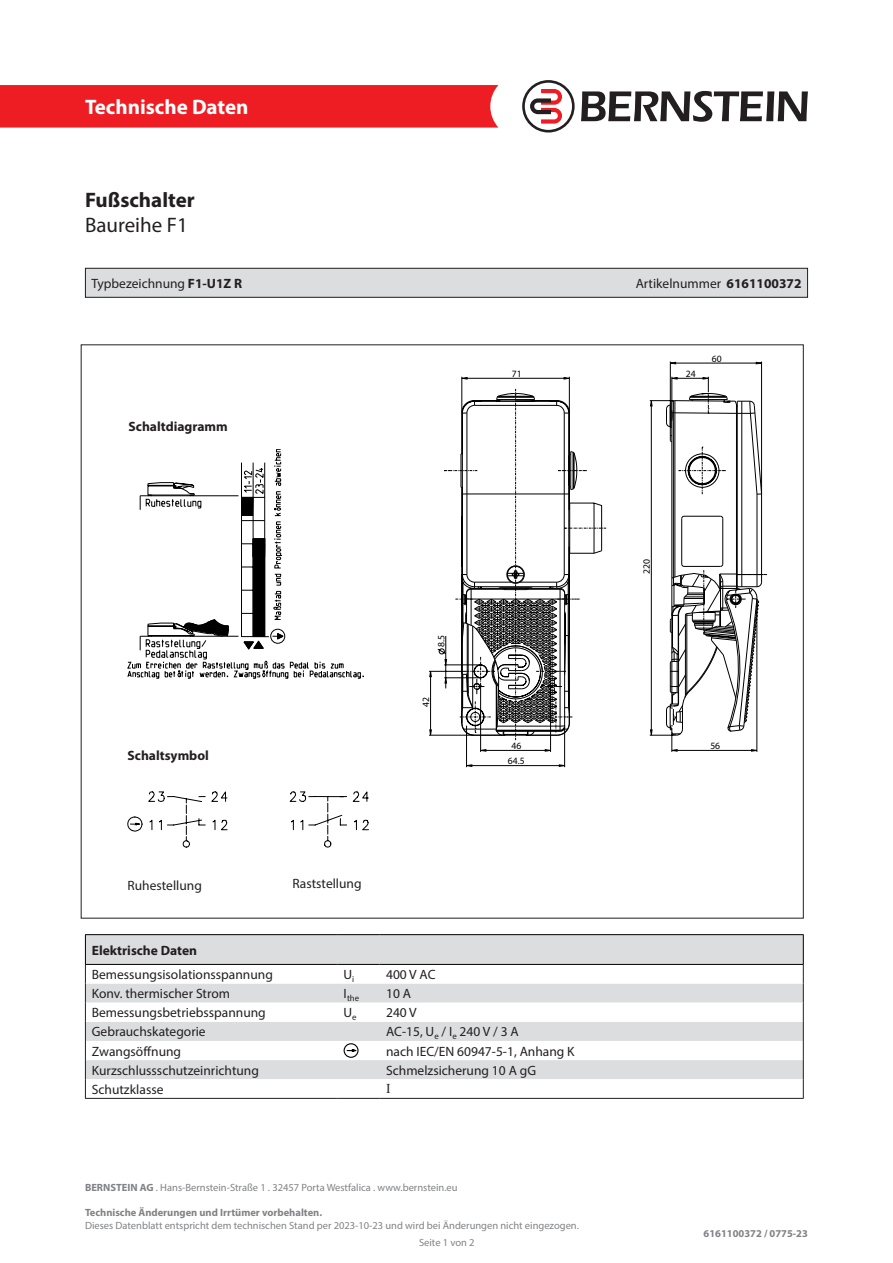
<style>
.page{position:relative;width:893px;height:1263px;background:#fff}
.page>*{position:absolute;margin:0;border:0;box-sizing:border-box;transform-origin:0 0}
.t1{font:700 21px "Myriad Pro";color:#fff}
.t2{font:700 21px "Myriad Pro";color:#231f20}
.t3{font:21px "Myriad Pro";color:#231f20}
.t4{font:13.5px "Myriad Pro";color:#231f20}
.t5{font:700 13.5px "Myriad Pro";color:#231f20}
.t6{font:13.5px "Times New Roman";color:#231f20}
.t7{font:10.5px "Myriad Pro";color:#808285}
.t8{font:700 10.5px "Myriad Pro";color:#808285}
.t9{font:9.6px/15.1px "Myriad Pro";color:#000001;text-align:center}
.t10{font:8.7px "Myriad Pro";color:#231f20}
.s1{font-weight:700}
</style>
<div class="page">
<div style="left:0;top:85px;width:498px;height:43px;background:#ee1d23"></div>
<svg style="left:581px;top:91px;width:227px;height:31px"></svg>
<svg style="left:522px;top:80px;width:53px;height:53px"></svg>
<svg style="left:128px;top:792px;width:241px;height:55px"></svg>
<svg style="left:461px;top:361px;width:301px;height:406px"></svg>
<svg style="left:429px;top:389px;width:338px;height:351px"></svg>
<hr style="left:85px;top:1098px;width:252px;height:1px;background:#231f20">
<hr style="left:337px;top:1098px;width:43px;height:1px;background:#231f20">
<hr style="left:380px;top:1098px;width:424px;height:1px;background:#231f20">
<hr style="left:85px;top:934px;width:252px;height:1px;background:#000">
<hr style="left:337px;top:934px;width:43px;height:1px;background:#000">
<hr style="left:380px;top:934px;width:424px;height:1px;background:#000">
<svg style="left:85px;top:935px;width:719px;height:163px"></svg>
<div style="left:85px;top:268px;width:722px;height:29px;background:#dcdddf"></div>
<div style="left:85px;top:268px;width:723px;height:30px;border:1px solid #231f20"></div>
<svg style="left:128px;top:449px;width:216px;height:229px"></svg>
<svg style="left:253px;top:671px;width:111px;height:7px"></svg>
<svg style="left:140px;top:468px;width:145px;height:183px"></svg>
<h1 class="t1" style="left:85px;top:93px;width:165px">Technische Daten</h1>
<p class="t2" style="left:85px;top:186px;width:111px">Fußschalter</p>
<p class="t3" style="left:85px;top:212px;width:104px">Baureihe F1</p>
<p class="t4" style="left:91px;top:275px;width:152px">Typbezeichnung <span class="s1">F1-U1Z R</span></p>
<p class="t4" style="left:636px;top:275px;width:167px">Artikelnummer <span class="s1">6161100372</span></p>
<p class="t5" style="left:129px;top:418px;width:101px">Schaltdiagramm</p>
<p class="t5" style="left:128px;top:746px;width:83px">Schaltsymbol</p>
<p class="t4" style="left:128px;top:877px;width:76px">Ruhestellung</p>
<p class="t4" style="left:293px;top:875px;width:71px">Raststellung</p>
<p class="t9" style="left:433px;top:647px;width:13px;rotate:-90deg">8.5</p>
<p class="t9" style="left:418px;top:707px;width:11px;rotate:-90deg">42</p>
<p class="t9" style="left:512px;top:366px;width:11px">71</p>
<p class="t9" style="left:686px;top:366px;width:11px">24</p>
<p class="t9" style="left:712px;top:351px;width:11px">60</p>
<p class="t9" style="left:639px;top:574px;width:16px;rotate:-90deg">220</p>
<p class="t9" style="left:508px;top:738px;width:18px">46<br>64.5</p>
<p class="t9" style="left:710px;top:738px;width:11px">56</p>
<p class="t5" style="left:92px;top:941px;width:107px">Elektrische Daten</p>
<p class="t4" style="left:92px;top:966px;width:183px">Bemessungsisolationsspannung</p>
<p class="t4" style="left:344px;top:966px;width:12px">U<sub>i</sub></p>
<p class="t4" style="left:386px;top:966px;width:51px">400 V AC</p>
<p class="t4" style="left:92px;top:985px;width:140px">Konv. thermischer Strom</p>
<p class="t10" style="left:344px;top:992px;width:17px"><sup>I</sup>the</p>
<p class="t4" style="left:386px;top:985px;width:26px">10 A</p>
<p class="t4" style="left:92px;top:1004px;width:176px">Bemessungsbetriebsspannung</p>
<p class="t4" style="left:344px;top:1004px;width:15px">U<sub>e</sub></p>
<p class="t4" style="left:386px;top:1004px;width:32px">240 V</p>
<p class="t4" style="left:92px;top:1023px;width:115px">Gebrauchskategorie</p>
<p class="t4" style="left:386px;top:1023px;width:134px">AC-15, U<sub>e</sub> / I<sub>e</sub> 240 V / 3 A</p>
<p class="t4" style="left:92px;top:1043px;width:91px">Zwangsöffnung</p>
<p class="t4" style="left:386px;top:1043px;width:190px">nach IEC/EN 60947-5-1, Anhang K</p>
<p class="t4" style="left:92px;top:1062px;width:169px">Kurzschlussschutzeinrichtung</p>
<p class="t4" style="left:386px;top:1062px;width:151px">Schmelzsicherung 10 A gG</p>
<p class="t4" style="left:92px;top:1081px;width:73px">Schutzklasse</p>
<p class="t6" style="left:386px;top:1079px;width:6px">I</p>
<p class="t7" style="left:85px;top:1181px;width:374px"><span class="s1">BERNSTEIN AG</span> . Hans-Bernstein-Straße 1 . 32457 Porta Westfalica . www.bernstein.eu</p>
<p class="t8" style="left:85px;top:1206px;width:239px">Technische Änderungen und Irrtümer vorbehalten.</p>
<p class="t7" style="left:85px;top:1219px;width:495px">Dieses Datenblatt entspricht dem technischen Stand per 2023-10-23 und wird bei Änderungen nicht eingezogen.</p>
<p class="t7" style="left:419px;top:1236px;width:57px">Seite 1 von 2</p>
<p class="t8" style="left:704px;top:1227px;width:106px">6161100372 / 0775-23</p>
</div>
